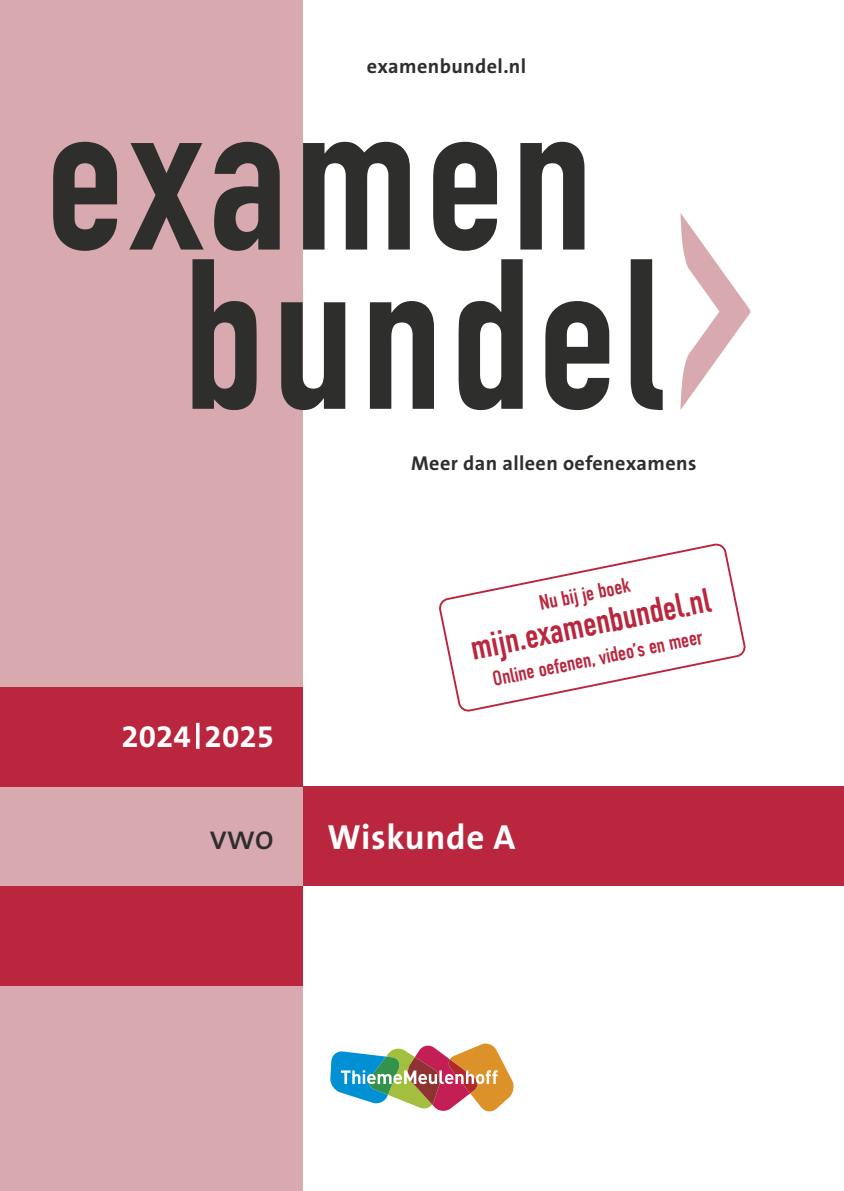
<style>
.page{position:relative;width:844px;height:1191px;background:#fff}
.page>*{position:absolute;margin:0;border:0;box-sizing:border-box;transform-origin:0 0}
.t1{font:700 210px/159.2px "DIN Condensed";letter-spacing:.035em;color:#2e2e2d}
.t2{font:35px "DIN Condensed";color:#ba263e}
.t3{font:700 35px "The Sans LT7";letter-spacing:.02em;color:#fefefe}
.t4{font:35px "The Sans LT5 Plain";color:#2e2e2d}
.t5{font:700 31.5px "The Sans LT7";color:#fefefe}
.t6{font:21px "DIN Condensed";color:#ba263e}
.t7{font:700 20.12px "The Sans LT7";letter-spacing:.02em;color:#2e2e2d}
</style>
<div class="page">
<div style="left:303px;top:787px;width:540px;height:99px;background:#ba263e"></div>
<div style="left:0;top:0;width:303px;height:689px;background:#d8a9ae"></div>
<div style="left:0;top:785px;width:303px;height:406px;background:#d8a9ae"></div>
<div style="left:0;top:886px;width:303px;height:99px;background:#ba263e"></div>
<svg style="left:330px;top:1043px;width:184px;height:69px"></svg>
<svg style="left:680px;top:213px;width:70px;height:197px"></svg>
<div style="left:0;top:687px;width:303px;height:99px;background:#ba263e"></div>
<hr style="left:196px;top:723px;width:3px;height:26px;background:#fefefe">
<svg style="left:439px;top:544px;width:306px;height:167px"></svg>
<p class="t7" style="left:367px;top:53px;width:161px">examenbundel.nl</p>
<h1 class="t1" style="left:184px;top:95px;width:480px;text-indent:-137px">examen bundel</h1>
<p class="t7" style="left:411px;top:451px;width:287px">Meer dan alleen oefenexamens</p>
<h3 class="t5" style="left:121px;top:716px;width:154px">2024 2025</h3>
<p class="t6" style="left:537px;top:591px;width:94px;rotate:-11deg">Nu bij je boek</p>
<h2 class="t2" style="left:467px;top:630px;width:246px;rotate:-12deg">mij n.examenbundel.nl</h2>
<p class="t6" style="left:490px;top:666px;width:215px;rotate:-11deg">Online oefenen, video’s en meer</p>
<h2 class="t4" style="left:210px;top:815px;width:66px">vwo</h2>
<h2 class="t3" style="left:327px;top:815px;width:189px">Wiskunde A</h2>
</div>
